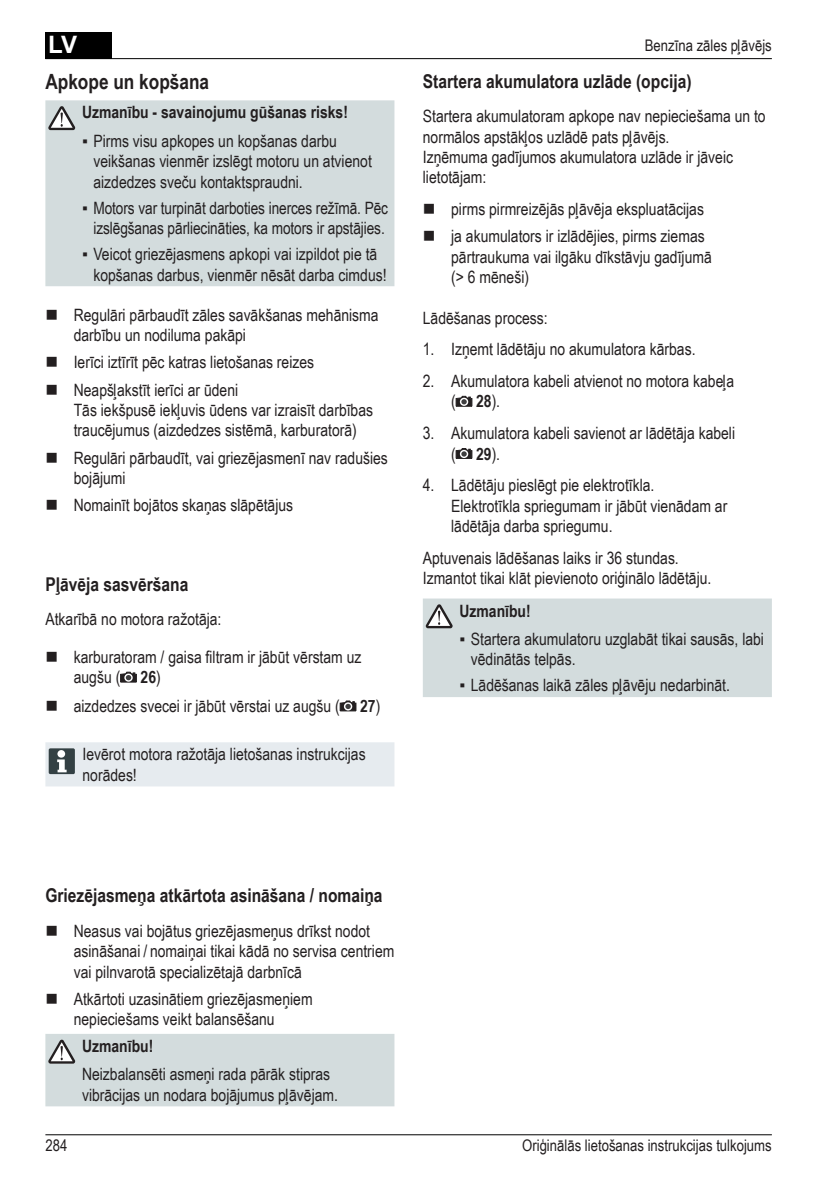
<style>
.page{position:relative;width:840px;height:1191px;background:#fff}
.page>*{position:absolute;margin:0;border:0;box-sizing:border-box;transform-origin:0 0}
.t1{font:700 24px "Arial";color:#fff}
.t2{font:700 21px "Arial Narrow";color:#231f20}
.t3{font:700 19px "Arial Narrow";color:#231f20}
.t4{font:17px/20.4px "Arial Narrow";color:#231f20}
.t5{font:700 17px "Arial Narrow";color:#231f20}
.t6{font:16px "Arial Narrow";color:#231f20}
.s1{font-weight:700}
</style>
<div class="page">
<div style="left:45px;top:32px;width:67px;height:27px;background:#000"></div>
<hr style="left:45px;top:1134px;width:726px;height:1px;background:#000">
<hr style="left:45px;top:58px;width:726px;height:1px;background:#000">
<svg style="left:455px;top:396px;width:17px;height:11px"></svg>
<svg style="left:455px;top:448px;width:17px;height:11px"></svg>
<div style="left:423px;top:598px;width:348px;height:99px;background:#d3dcdd"></div>
<div style="left:45px;top:1034px;width:349px;height:72px;background:#d3dcdd"></div>
<svg style="left:120px;top:672px;width:17px;height:10px"></svg>
<svg style="left:340px;top:700px;width:16px;height:11px"></svg>
<div style="left:45px;top:742px;width:349px;height:44px;background:#e6ebef"></div>
<div style="left:57px;top:750px;width:8px;height:7px;background:#fff;border-radius:50%"></div>
<div style="left:45px;top:100px;width:349px;height:186px;background:#d3dcdd"></div>
<svg style="left:48px;top:106px;width:27px;height:24px"></svg>
<h1 class="t1" style="left:48px;top:29px;width:30px">LV</h1>
<p class="t2" style="left:45px;top:66px;width:165px">Apkope un kopšana</p>
<p class="t5" style="left:82px;top:100px;width:267px">Uzmanību - savainojumu gūšanas risks!</p>
<p class="t4" style="left:93px;top:130px;width:280px;text-indent:-11px">▪ Pirms visu apkopes un kopšanas darbu veikšanas vienmēr izslēgt motoru un atvienot aizdedzes sveču kontaktspraudni.</p>
<p class="t4" style="left:82px;top:197px;width:307px;text-align:center">▪ Motors var turpināt darboties inerces režīmā. Pēc izslēgšanas pārliecināties, ka motors ir apstājies.</p>
<p class="t4" style="left:93px;top:243px;width:294px;text-indent:-11px">▪ Veicot griezējasmens apkopi vai izpildot pie tā kopšanas darbus, vienmēr nēsāt darba cimdus!</p>
<p class="t4" style="left:74px;top:304px;width:306px">Regulāri pārbaudīt zāles savākšanas mehānisma darbību un nodiluma pakāpi</p>
<p class="t4" style="left:74px;top:348px;width:242px;line-height:27.2px">Ierīci iztīrīt pēc katras lietošanas reizes<br>Neapšļakstīt ierīci ar ūdeni</p>
<p class="t4" style="left:74px;top:399px;width:301px">Tās iekšpusē iekļuvis ūdens var izraisīt darbības traucējumus (aizdedzes sistēmā, karburatorā)</p>
<p class="t4" style="left:74px;top:447px;width:315px">Regulāri pārbaudīt, vai griezējasmenī nav radušies bojājumi</p>
<p class="t4" style="left:74px;top:494px;width:221px">Nomainīt bojātos skaņas slāpētājus</p>
<p class="t3" style="left:45px;top:570px;width:144px">Pļāvēja sasvēršana</p>
<p class="t4" style="left:45px;top:608px;width:177px">Atkarībā no motora ražotāja:</p>
<p class="t4" style="left:74px;top:646px;width:289px">karburatoram / gaisa filtram ir jābūt vērstam uz augšu ( <span class="s1">26</span>)</p>
<p class="t4" style="left:74px;top:695px;width:308px">aizdedzes svecei ir jābūt vērstai uz augšu ( <span class="s1">27</span>)</p>
<p class="t4" style="left:82px;top:743px;width:284px">Ievērot motora ražotāja lietošanas instrukcijas norādes!</p>
<p class="t6" style="left:644px;top:34px;width:128px">Benzīna zāles pļāvējs</p>
<p class="t3" style="left:422px;top:66px;width:270px">Startera akumulatora uzlāde (opcija)</p>
<p class="t4" style="left:422px;top:105px;width:344px">Startera akumulatoram apkope nav nepieciešama un to normālos apstākļos uzlādē pats pļāvējs.<br>Izņēmuma gadījumos akumulatora uzlāde ir jāveic lietotājam:</p>
<p class="t4" style="left:451px;top:195px;width:255px;line-height:27.2px">pirms pirmreizējās pļāvēja ekspluatācijas ja akumulators ir izlādējies, pirms ziemas</p>
<p class="t4" style="left:451px;top:246px;width:262px">pārtraukuma vai ilgāku dīkstāvju gadījumā (&gt; 6 mēneši)</p>
<p class="t4" style="left:422px;top:307px;width:126px">Lādēšanas process:</p>
<p class="t4" style="left:422px;top:338px;width:274px">1. Izņemt lādētāju no akumulatora kārbas.</p>
<p class="t4" style="left:451px;top:370px;width:284px;text-indent:-28px">2. Akumulatora kabeli atvienot no motora kabeļa ( <span class="s1">28</span>).</p>
<p class="t4" style="left:451px;top:422px;width:285px;text-indent:-28px">3. Akumulatora kabeli savienot ar lādētāja kabeli ( <span class="s1">29</span>).</p>
<p class="t4" style="left:451px;top:474px;width:277px;text-indent:-28px">4. Lādētāju pieslēgt pie elektrotīkla.<br>Elektrotīkla spriegumam ir jābūt vienādam ar lādētāja darba spriegumu.</p>
<p class="t4" style="left:422px;top:547px;width:290px">Aptuvenais lādēšanas laiks ir 36 stundas.<br>Izmantot tikai klāt pievienoto oriģinālo lādētāju.</p>
<p class="t5" style="left:459px;top:598px;width:73px">Uzmanību!</p>
<p class="t4" style="left:470px;top:628px;width:294px;text-indent:-11px">▪ Startera akumulatoru uzglabāt tikai sausās, labi vēdinātās telpās.</p>
<p class="t4" style="left:459px;top:674px;width:272px">▪ Lādēšanas laikā zāles pļāvēju nedarbināt.</p>
<p class="t3" style="left:45px;top:881px;width:338px">Griezējasmeņa atkārtota asināšana / nomaiņa</p>
<p class="t4" style="left:74px;top:920px;width:322px">Neasus vai bojātus griezējasmeņus drīkst nodot asināšanai / nomaiņai tikai kādā no servisa centriem vai pilnvarotā specializētajā darbnīcā</p>
<p class="t4" style="left:74px;top:988px;width:240px">Atkārtoti uzasinātiem griezējasmeņiem nepieciešams veikt balansēšanu</p>
<p class="t5" style="left:82px;top:1033px;width:73px">Uzmanību!</p>
<p class="t4" style="left:82px;top:1063px;width:257px">Neizbalansēti asmeņi rada pārāk stipras vibrācijas un nodara bojājumus pļāvējam.</p>
<p class="t6" style="left:45px;top:1133px;width:23px">284</p>
<p class="t6" style="left:522px;top:1133px;width:251px">Oriģinālās lietošanas instrukcijas tulkojums</p>
</div>
